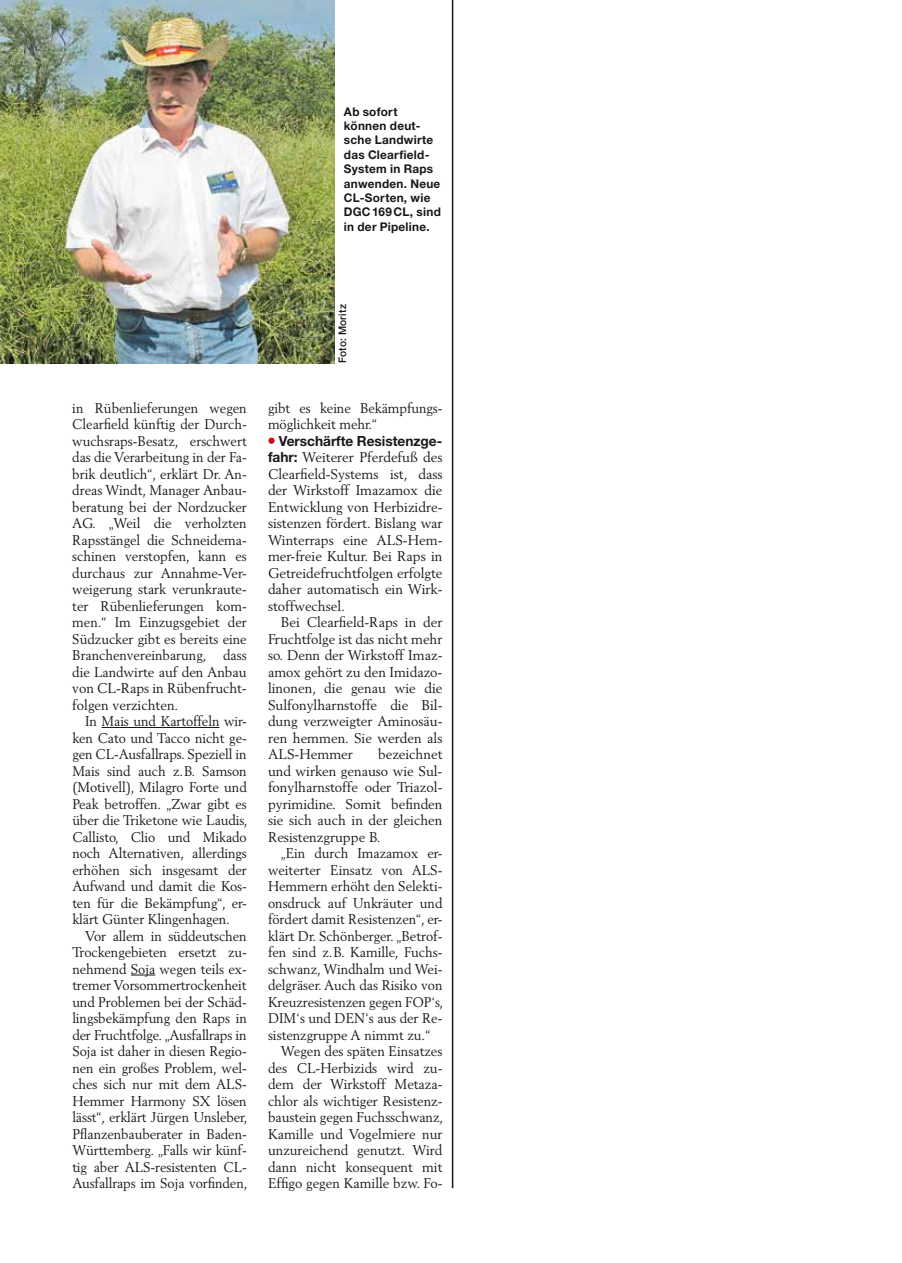
<style>
.page{position:relative;width:902px;height:1263px;background:#fff}
.page>*{position:absolute;margin:0;border:0;box-sizing:border-box;transform-origin:0 0}
.t1{font:13.95px/16.5px "Berling LT";color:#1a171c;text-align:justify;scale:.96 1}
.t2{font:13.95px/16.5px "Berling LT";color:#1a171c;text-align:justify}
.t3{font:700 13.95px "Helvetica Neue LT";color:#1a171c}
.t4{font:700 12px/14.4px "Helvetica Neue LT";letter-spacing:.025em;color:#1a171c}
.t5{font:500 10.5px "Helvetica Neue LT";letter-spacing:.02em;color:#1a171c}
.s1{font-family:"Berling LT";font-weight:400;color:#cd071e}
.s2{font-family:"Helvetica Neue LT";font-weight:700}
</style>
<div class="page">
<hr style="left:452px;top:0;width:1px;height:1188px;background:#1a171c">
<hr style="left:102px;top:727px;width:117px;height:1px;background:#1a171c">
<svg style="left:131px;top:975px;width:24px;height:1px"></svg>
<svg style="left:268px;top:438px;width:6px;height:6px"></svg>
<img style="left:0;top:0;width:334px;height:363px">
<p class="t4" style="left:344px;top:104px;width:98px">Ab sofort können deut&shy;sche Landwirte das Clearfield-<br>System in Raps anwenden. Neue<br>CL-Sorten, wie<br>DGC169CL, sind in der Pipeline.</p>
<p class="t1" style="left:72px;top:399px;width:183px">in Rübenlieferungen wegen Clearfield künftig der Durch&shy;wuchsraps-Besatz, erschwert das die Verarbeitung in der Fa&shy;brik deutlich“, erklärt Dr. An&shy;dreas Windt, Manager Anbau&shy;beratung bei der Nordzucker AG. „Weil die verholzten Rapsstängel die Schneidema&shy;schinen verstopfen, kann es durchaus zur Annahme-Ver&shy;weigerung stark verunkraute&shy;ter Rübenlieferungen kom&shy;men.“ Im Einzugsgebiet der Südzucker gibt es bereits eine Branchenvereinbarung, dass die Landwirte auf den Anbau von CL-Raps in Rübenfrucht&shy;folgen verzichten.</p>
<p class="t1" style="left:72px;top:713px;width:184px;text-indent:13px">In Mais und Kartoffeln wir&shy;ken Cato und Tacco nicht ge&shy;gen CL-Ausfallraps. Speziell in Mais sind auch z.B. Samson (Motivell), Milagro Forte und Peak betroffen. „Zwar gibt es über die Triketone wie Laudis, Callisto, Clio und Mikado noch Alternativen, allerdings erhöhen sich insgesamt der Aufwand und damit die Kos&shy;ten für die Bekämpfung“, er&shy;klärt Günter Klingenhagen.</p>
<p class="t1" style="left:72px;top:927px;width:184px;text-indent:13px">Vor allem in süddeutschen Trockengebieten ersetzt zu&shy;nehmend Soja wegen teils ex&shy;tremer Vorsommertrockenheit und Problemen bei der Schäd&shy;lingsbekämpfung den Raps in der Fruchtfolge. „Ausfallraps in Soja ist daher in diesen Regio&shy;nen ein großes Problem, wel&shy;ches sich nur mit dem ALS-Hemmer Harmony SX lösen lässt“, erklärt Jürgen Unsleber, Pflanzenbauberater in Baden-Württemberg. „Falls wir künf&shy;tig aber ALS-resistenten CL-Ausfallraps im Soja vorfinden,</p>
<p class="t5" style="left:336px;top:363px;width:60px;rotate:-90deg">Foto: Moritz</p>
<p class="t1" style="left:268px;top:399px;width:183px">gibt es keine Bekämpfungs&shy;möglichkeit mehr.“</p>
<p class="t3" style="left:268px;top:432px;width:176px"><span class="s1">•</span> Verschärfte Resistenzge-</p>
<p class="t2" style="left:268px;top:449px;width:176px"><span class="s2">fahr:</span> Weiterer Pferdefuß des Clearfield-Systems ist, dass der Wirkstoff Imazamox die Entwicklung von Herbizidre&shy;sistenzen fördert. Bislang war Winterraps eine ALS-Hem&shy;mer-freie Kultur. Bei Raps in Getreidefruchtfolgen erfolgte daher automatisch ein Wirk&shy;stoffwechsel.</p>
<p class="t2" style="left:268px;top:614px;width:176px;text-indent:13px">Bei Clearfield-Raps in der Fruchtfolge ist das nicht mehr so. Denn der Wirkstoff Imaz&shy;amox gehört zu den Imidazo&shy;linonen, die genau wie die Sulfonylharnstoffe die Bil&shy;dung verzweigter Aminosäu&shy;ren hemmen. Sie werden als ALS-Hemmer</p>
<p class="t2" style="left:268px;top:746px;width:176px;text-indent:110px">bezeichnet und wirken genauso wie Sul&shy;fonylharnstoffe oder Triazol&shy;pyrimidine. Somit befinden sie sich auch in der gleichen Resistenzgruppe B.</p>
<p class="t1" style="left:281px;top:845px;width:170px">„Ein durch Imazamox er-</p>
<p class="t1" style="left:268px;top:861px;width:183px">weiterter Einsatz von ALS-</p>
<p class="t1" style="left:268px;top:878px;width:183px">Hemmern erhöht den Selekti-</p>
<p class="t1" style="left:268px;top:894px;width:183px">onsdruck auf Unkräuter und</p>
<p class="t1" style="left:268px;top:911px;width:183px">fördert damit Resistenzen“, er-</p>
<p class="t1" style="left:268px;top:927px;width:183px">klärt Dr. Schönberger. „Betrof-</p>
<p class="t1" style="left:268px;top:944px;width:183px">fen sind z.B. Kamille, Fuchs-</p>
<p class="t1" style="left:268px;top:960px;width:183px">schwanz, Windhalm und Wei-</p>
<p class="t1" style="left:268px;top:977px;width:183px">delgräser. Auch das Risiko von</p>
<p class="t1" style="left:268px;top:993px;width:184px">Kreuzresistenzen gegen FOP‘s,</p>
<p class="t1" style="left:268px;top:1010px;width:183px">DIM‘s und DEN‘s aus der Re-</p>
<p class="t1" style="left:268px;top:1026px;width:170px">sistenzgruppe A nimmt zu.“</p>
<p class="t2" style="left:281px;top:1043px;width:163px">Wegen des späten Einsatzes</p>
<p class="t2" style="left:268px;top:1059px;width:176px">des CL-Herbizids wird zu-</p>
<p class="t2" style="left:268px;top:1076px;width:176px">dem der Wirkstoff Metaza-</p>
<p class="t2" style="left:268px;top:1092px;width:176px">chlor als wichtiger Resistenz-</p>
<p class="t2" style="left:268px;top:1109px;width:177px">baustein gegen Fuchsschwanz,</p>
<p class="t2" style="left:268px;top:1125px;width:176px">Kamille und Vogelmiere nur</p>
<p class="t2" style="left:268px;top:1142px;width:176px">unzureichend genutzt. Wird</p>
<p class="t2" style="left:268px;top:1158px;width:176px">dann nicht konsequent mit</p>
<p class="t2" style="left:268px;top:1175px;width:176px">Effigo gegen Kamille bzw. Fo-</p>
</div>
